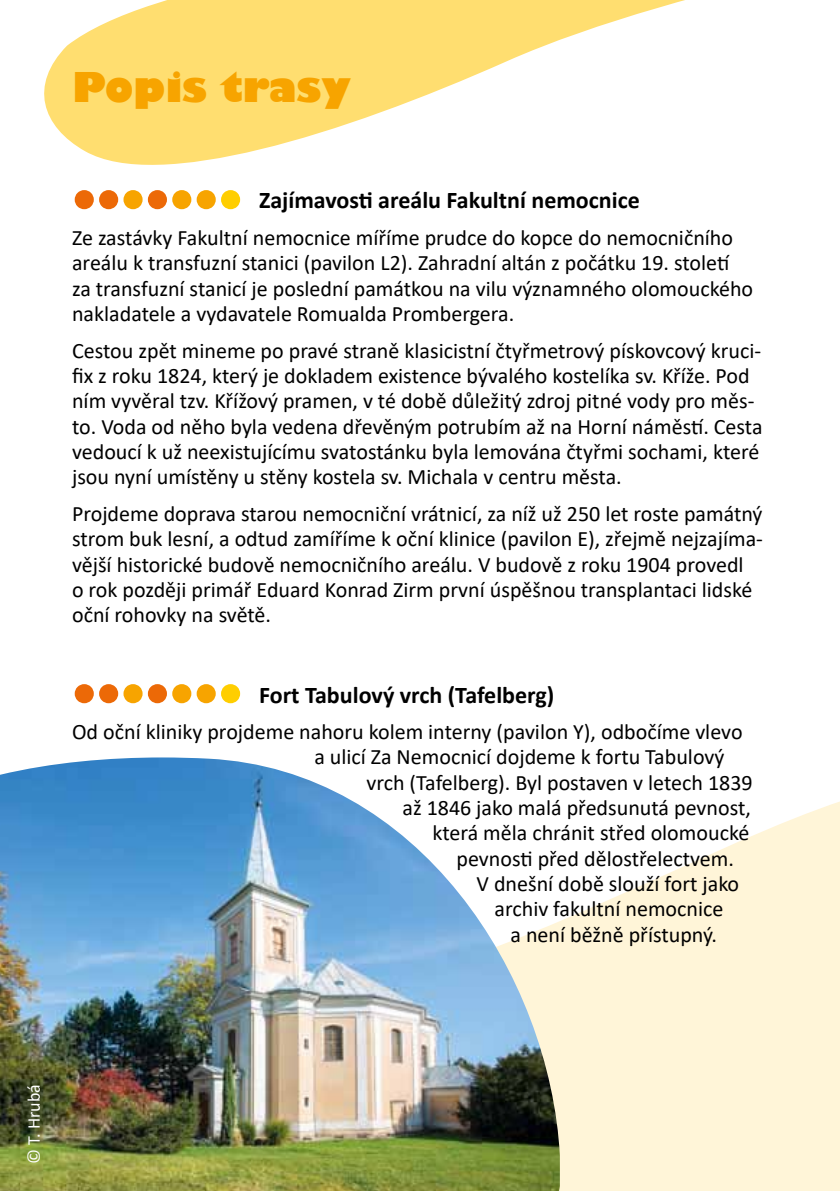
<style>
.page{position:relative;width:840px;height:1191px;background:#fff}
.page>*{position:absolute;margin:0;border:0;box-sizing:border-box;transform-origin:0 0}
.t1{font:800 60px "Gill Sans";color:#ec6907}
.t2{font:800 40px "Gill Sans";color:#f7a400}
.t3{font:700 24px "Calibri";letter-spacing:-.01em;color:#000}
.t4{font:22px/25.2px "Calibri";color:#000}
.t5{font:18px "Calibri";color:#fff}
.s1{color:#f7a400}
.s2{color:#ffce00}
</style>
<div class="page">
<svg style="left:559px;top:848px;width:280px;height:343px;background:#fef5da"></svg>
<svg style="left:44px;top:0;width:641px;height:165px;fill:#ffde70"></svg>
<img style="left:0;top:757px;width:559px;height:434px">
<svg style="left:725px;top:802px;width:114px;height:46px;fill:#fff5d8"></svg>
<h2 class="t2" style="left:72px;top:62px;width:280px">Popis trasy</h2>
<h1 class="t1" style="left:72px;top:149px;width:172px">..<span class="s1">.</span>.<span class="s1">..</span><span class="s2">.</span></h1>
<p class="t3" style="left:259px;top:183px;width:382px">Zajímavosti areálu Fakultní nemocnice</p>
<p class="t4" style="left:72px;top:224px;width:682px">Ze zastávky Fakultní nemocnice míříme prudce do kopce do nemocničního areálu k transfuzní stanici (pavilon L2). Zahradní altán z počátku 19. století za transfuzní stanicí je poslední památkou na vilu významného olomouckého nakladatele a vydavatele Romualda Prombergera.</p>
<p class="t4" style="left:72px;top:337px;width:691px">Cestou zpět mineme po pravé straně klasicistní čtyřmetrový pískovcový kruci&shy;fix z roku 1824, který je dokladem existence bývalého kostelíka sv. Kříže. Pod ním vyvěral tzv. Křížový pramen, v té době důležitý zdroj pitné vody pro měs&shy;to. Voda od něho byla vedena dřevěným potrubím až na Horní náměstí. Cesta vedoucí k už neexistujícímu svatostánku byla lemována čtyřmi sochami, které jsou nyní umístěny u stěny kostela sv. Michala v centru města.</p>
<p class="t4" style="left:72px;top:500px;width:692px">Projdeme doprava starou nemocniční vrátnicí, za níž už 250 let roste památný strom buk lesní, a odtud zamíříme k oční klinice (pavilon E), zřejmě nejzajíma&shy;vější historické budově nemocničního areálu. V budově z roku 1904 provedl<br>o rok později primář Eduard Konrad Zirm první úspěšnou transplantaci lidské oční rohovky na světě.</p>
<h1 class="t1" style="left:72px;top:643px;width:172px">..<span class="s1">.</span>.<span class="s1">..</span><span class="s2">.</span></h1>
<p class="t3" style="left:259px;top:677px;width:297px">Fort Tabulový vrch (Tafelberg)</p>
<p class="t4" style="left:72px;top:718px;width:671px">Od oční kliniky projdeme nahoru kolem interny (pavilon Y), odbočíme vlevo</p>
<p class="t4" style="left:314px;top:744px;width:411px">a ulicí Za Nemocnicí dojdeme k fortu Tabulový</p>
<p class="t4" style="left:366px;top:769px;width:387px">vrch (Tafelberg). Byl postaven v letech 1839</p>
<p class="t4" style="left:402px;top:794px;width:350px">až 1846 jako malá předsunutá pevnost,</p>
<p class="t4" style="left:432px;top:820px;width:318px">která měla chránit střed olomoucké</p>
<p class="t4" style="left:456px;top:845px;width:279px">pevnosti před dělostřelectvem.</p>
<p class="t4" style="left:476px;top:870px;width:264px">V dnešní době slouží fort jako</p>
<p class="t4" style="left:494px;top:896px;width:230px">archiv fakultní nemocnice</p>
<p class="t4" style="left:510px;top:921px;width:208px">a není běžně přístupný.</p>
<p class="t5" style="left:21px;top:1164px;width:81px;rotate:-90deg">© T. Hrubá</p>
</div>
